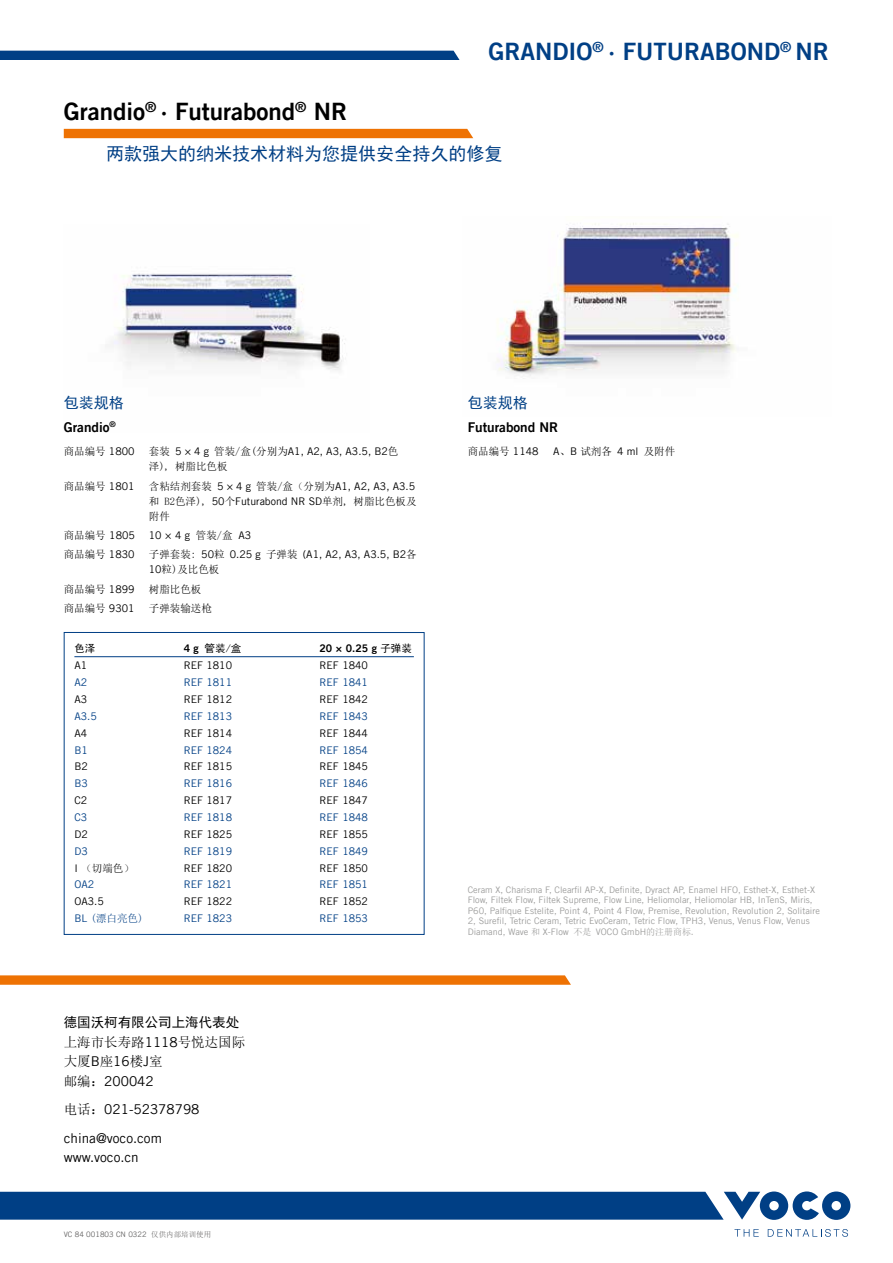
<style>
.page{position:relative;width:893px;height:1263px;background:#fff}
.page>*{position:absolute;margin:0;border:0;box-sizing:border-box;transform-origin:0 0}
.t1{font:24px "Trade Gothic LT Com Bd 2";color:#000}
.t2{font:24px "Trade Gothic LT Com Bd 2";color:#003f85}
.t3{font:18px "Sim Hei";color:#003f85}
.t4{font:15px "Sim Hei";color:#003f85}
.t5{font:13.5px/28.5px "Trade Gothic LT Com";color:#000}
.t6{font:13.5px/19.5px "Sim Sun";color:#000}
.t7{font:13.5px "Trade Gothic LT Com Bd 2";color:#000}
.t8{font:13.5px "Sim Hei";color:#000}
.t9{font:10.5px "Trade Gothic LT Com";color:#000}
.t10{font:10.5px/15px "Sim Sun";color:#000}
.t11{font:10.5px "Trade Gothic LT Com";color:#003f85}
.t12{font:10.5px "Trade Gothic LT Com Bd 2";color:#000}
.t13{font:10.5px "Sim Hei";color:#000}
.t14{font:10.5px "Sim Sun";color:#003f85}
.t15{font:9px/10.5px "Trade Gothic LT Com";color:#9d9d9c}
.t16{font:7.5px "Trade Gothic LT Com";color:#646363}
.s1{font-family:"Trade Gothic LT Com"}
.s2{font-family:"Sim Sun"}
.s3{font-family:"Trade Gothic LT Com Bd 2"}
.s4{font-family:"Sim Hei"}
</style>
<div class="page">
<img style="left:112px;top:273px;width:233px;height:97px">
<img style="left:497px;top:223px;width:241px;height:156px">
<div style="left:64px;top:129px;width:409px;height:9px;background:#ee7203"></div>
<svg style="left:0;top:975px;width:571px;height:10px;background:#ef7b14"></svg>
<svg style="left:0;top:1191px;width:850px;height:29px;background:#1b5392"></svg>
<svg style="left:734px;top:1229px;width:25px;height:7px"></svg>
<svg style="left:768px;top:1229px;width:80px;height:8px"></svg>
<div style="left:64px;top:632px;width:360px;height:303px;border:1px solid #003f85"></div>
<hr style="left:74px;top:656px;width:340px;height:1px;background:#003f85">
<div style="left:0;top:51px;width:460px;height:9px;background:#003f85"></div>
<h1 class="t2" style="left:489px;top:37px;width:342px">GRANDIO<sup>®</sup> · FUTURABOND<sup>®</sup> NR</h1>
<h1 class="t1" style="left:64px;top:97px;width:285px">Grandio<sup>®</sup> · Futurabond<sup>®</sup> NR</h1>
<h2 class="t3" style="left:106px;top:145px;width:398px">两款强大的纳米技术材料为您提供安全持久的修复</h2>
<h3 class="t4" style="left:64px;top:395px;width:61px">包装规格</h3>
<h3 class="t7" style="left:64px;top:419px;width:54px">Grandio<sup>®</sup></h3>
<p class="t10" style="left:64px;top:444px;width:72px">商品编号 <span class="s1">1800</span></p>
<p class="t9" style="left:149px;top:445px;width:251px"><span class="s2">套装</span> 5 × 4 g <span class="s2">管装/盒(分别为</span>A1, A2, A3, A3.5, B2<span class="s2">色</span></p>
<p class="t10" style="left:149px;top:459px;width:80px">泽), 树脂比色板</p>
<p class="t10" style="left:64px;top:478px;width:72px">商品编号 <span class="s1">1801</span></p>
<p class="t9" style="left:149px;top:480px;width:268px"><span class="s2">含粘结剂套装</span> 5 × 4 g <span class="s2">管装/盒（分别为</span>A1, A2, A3, A3.5</p>
<p class="t10" style="left:149px;top:493px;width:269px">和 B2色泽), <span class="s1">50</span>个<span class="s1">Futurabond NR SD</span>单剂, 树脂比色板及附件</p>
<p class="t10" style="left:64px;top:528px;width:73px">商品编号 <span class="s1">1805</span></p>
<p class="t9" style="left:149px;top:529px;width:104px">10 × 4 g <span class="s2">管装/盒</span> A3</p>
<p class="t10" style="left:64px;top:547px;width:72px">商品编号 <span class="s1">1830</span></p>
<p class="t9" style="left:149px;top:548px;width:269px"><span class="s2">子弹套装:</span> 50<span class="s2">粒</span> 0.25 g <span class="s2">子弹装</span> (A1, A2, A3, A3.5, B2<span class="s2">各</span></p>
<p class="t10" style="left:149px;top:562px;width:72px"><span class="s1">10</span>粒)及比色板</p>
<p class="t10" style="left:64px;top:581px;width:72px">商品编号 <span class="s1">1899</span></p>
<p class="t10" style="left:149px;top:581px;width:54px">树脂比色板</p>
<p class="t10" style="left:64px;top:600px;width:72px">商品编号 <span class="s1">9301</span></p>
<p class="t10" style="left:149px;top:600px;width:64px">子弹装输送枪</p>
<p class="t13" style="left:74px;top:643px;width:22px">色泽</p>
<p class="t9" style="left:74px;top:659px;width:14px">A1</p>
<p class="t11" style="left:74px;top:676px;width:14px">A2</p>
<p class="t9" style="left:74px;top:693px;width:14px">A3</p>
<p class="t11" style="left:74px;top:710px;width:24px">A3.5</p>
<p class="t9" style="left:74px;top:727px;width:14px">A4</p>
<p class="t11" style="left:74px;top:743px;width:15px">B1</p>
<p class="t9" style="left:74px;top:760px;width:15px">B2</p>
<p class="t11" style="left:74px;top:777px;width:15px">B3</p>
<p class="t9" style="left:74px;top:794px;width:14px">C2</p>
<p class="t11" style="left:74px;top:811px;width:14px">C3</p>
<p class="t9" style="left:74px;top:828px;width:15px">D2</p>
<p class="t11" style="left:74px;top:844px;width:15px">D3</p>
<p class="t10" style="left:74px;top:860px;width:61px"><span class="s1">I</span> （切端色）</p>
<p class="t11" style="left:74px;top:878px;width:21px">OA2</p>
<p class="t9" style="left:74px;top:895px;width:31px">OA3.5</p>
<p class="t14" style="left:74px;top:913px;width:70px"><span class="s1">BL</span> (漂白亮色)</p>
<p class="t13" style="left:184px;top:643px;width:59px"><span class="s3">4 g</span> 管装/盒</p>
<p class="t9" style="left:184px;top:659px;width:50px">REF 1810</p>
<p class="t11" style="left:184px;top:676px;width:50px">REF 1811</p>
<p class="t9" style="left:184px;top:693px;width:50px">REF 1812</p>
<p class="t11" style="left:184px;top:710px;width:50px">REF 1813</p>
<p class="t9" style="left:184px;top:727px;width:50px">REF 1814</p>
<p class="t11" style="left:184px;top:743px;width:50px">REF 1824</p>
<p class="t9" style="left:184px;top:760px;width:50px">REF 1815</p>
<p class="t11" style="left:184px;top:777px;width:50px">REF 1816</p>
<p class="t9" style="left:184px;top:794px;width:50px">REF 1817</p>
<p class="t11" style="left:184px;top:811px;width:50px">REF 1818</p>
<p class="t9" style="left:184px;top:828px;width:50px">REF 1825</p>
<p class="t11" style="left:184px;top:844px;width:50px">REF 1819</p>
<p class="t9" style="left:184px;top:861px;width:50px">REF 1820</p>
<p class="t11" style="left:184px;top:878px;width:50px">REF 1821</p>
<p class="t9" style="left:184px;top:895px;width:50px">REF 1822</p>
<p class="t11" style="left:184px;top:912px;width:50px">REF 1823</p>
<h3 class="t8" style="left:64px;top:1015px;width:177px">德国沃柯有限公司上海代表处</h3>
<h3 class="t6" style="left:64px;top:1032px;width:183px">上海市长寿路<span class="s1">1118</span>号悦达国际大厦<span class="s1">B</span>座<span class="s1">16</span>楼<span class="s1">J</span>室</h3>
<h3 class="t5" style="left:64px;top:1066px;width:137px"><span class="s2">邮编：</span>200042<br><span class="s2">电话：</span>021-52378798 china@voco.com</h3>
<h3 class="t5" style="left:64px;top:1143px;width:77px">www.voco.cn</h3>
<p class="t16" style="left:64px;top:1230px;width:149px">VC 84 001803 CN 0322 <span class="s2">仅供内部培训使用</span></p>
<p class="t12" style="left:320px;top:642px;width:94px">20 × 0.25 g <span class="s4">子弹装</span></p>
<p class="t9" style="left:320px;top:659px;width:50px">REF 1840</p>
<p class="t11" style="left:320px;top:676px;width:50px">REF 1841</p>
<p class="t9" style="left:320px;top:693px;width:50px">REF 1842</p>
<p class="t11" style="left:320px;top:710px;width:50px">REF 1843</p>
<p class="t9" style="left:320px;top:727px;width:50px">REF 1844</p>
<p class="t11" style="left:320px;top:743px;width:50px">REF 1854</p>
<p class="t9" style="left:320px;top:760px;width:50px">REF 1845</p>
<p class="t11" style="left:320px;top:777px;width:50px">REF 1846</p>
<p class="t9" style="left:320px;top:794px;width:50px">REF 1847</p>
<p class="t11" style="left:320px;top:811px;width:50px">REF 1848</p>
<p class="t9" style="left:320px;top:828px;width:50px">REF 1855</p>
<p class="t11" style="left:320px;top:844px;width:50px">REF 1849</p>
<p class="t9" style="left:320px;top:861px;width:50px">REF 1850</p>
<p class="t11" style="left:320px;top:878px;width:50px">REF 1851</p>
<p class="t9" style="left:320px;top:895px;width:50px">REF 1852</p>
<p class="t11" style="left:320px;top:912px;width:50px">REF 1853</p>
<h3 class="t4" style="left:468px;top:395px;width:61px">包装规格</h3>
<h3 class="t7" style="left:468px;top:419px;width:92px">Futurabond NR</h3>
<p class="t10" style="left:468px;top:444px;width:72px">商品编号 <span class="s1">1148</span></p>
<p class="t10" style="left:553px;top:444px;width:123px"><span class="s1">A</span>、<span class="s1">B</span> 试剂各 <span class="s1">4 ml</span> 及附件</p>
<p class="t15" style="left:468px;top:884px;width:354px">Ceram X, Charisma F, Clearfil AP-X, Definite, Dyract AP, Enamel HFO, Esthet-X, Esthet-X Flow, Filtek Flow, Filtek Supreme, Flow Line, Heliomolar, Heliomolar HB, InTenS, Miris, P60, Palfique Estelite, Point 4, Point 4 Flow, Premise, Revolution, Revolution 2, Solitaire 2, Surefil, Tetric Ceram, Tetric EvoCeram, Tetric Flow, TPH3, Venus, Venus Flow, Venus Diamand, Wave <span class="s2">和</span> X-Flow <span class="s2">不是</span> VOCO GmbH<span class="s2">的注册商标.</span></p>
</div>
